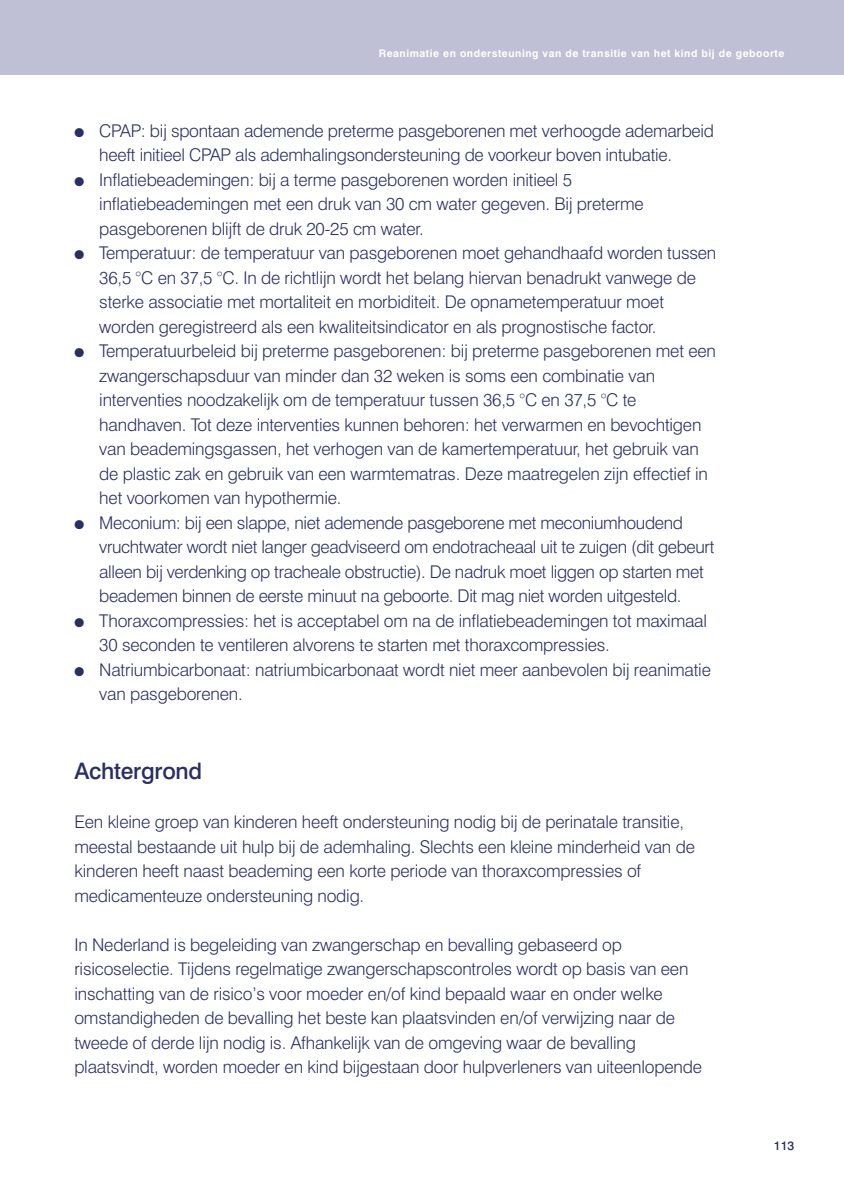
<style>
.page{position:relative;width:844px;height:1191px;background:#fff}
.page>*{position:absolute;margin:0;border:0;box-sizing:border-box;transform-origin:0 0}
.t1{font:500 22.75px "Swiss 721 BT";letter-spacing:-.01em;color:#292e63}
.t2{font:300 17.5px/24.5px "Swiss 721 BT";letter-spacing:-.01em;color:#292e63}
.t3{font:500 12.25px "Swiss 721 BT";color:#292e63}
.t4{font:700 10.5px "Swiss 721 BT";letter-spacing:.05em;color:#fff}
.s1{font-family:"Monotype Sorts";font-weight:400;font-size:12.25px}
</style>
<div class="page">
<div style="left:0;top:0;width:843px;height:75px;background:#bfbfd5"></div>
<p class="t4" style="left:378px;top:50px;width:407px">Reanimatie en ondersteuning van de transitie van het kind bij de geboorte</p>
<p class="t4" style="left:590px;top:50px;width:196px">Ba al reanimatie van volwassenen</p>
<p class="t2" style="left:74px;top:120px;width:641px"><span class="s1">l</span> CPAP: bij spontaan ademende preterme pasgeborenen met verhoogde ademarbeid</p>
<p class="t2" style="left:99px;top:144px;width:574px">heeft initieel CPAP als ademhalingsondersteuning de voorkeur boven intubatie.</p>
<p class="t2" style="left:74px;top:169px;width:499px"><span class="s1">l</span> Inflatiebeademingen: bij a terme pasgeborenen worden initieel 5</p>
<p class="t2" style="left:99px;top:193px;width:545px">inflatiebeademingen met een druk van 30 cm water gegeven. Bij preterme</p>
<p class="t2" style="left:99px;top:218px;width:326px">pasgeborenen blijft de druk 20-25 cm water.</p>
<p class="t2" style="left:74px;top:242px;width:643px"><span class="s1">l</span> Temperatuur: de temperatuur van pasgeborenen moet gehandhaafd worden tussen</p>
<p class="t2" style="left:99px;top:267px;width:598px">36,5 °C en 37,5 °C. In de richtlijn wordt het belang hiervan benadrukt vanwege de</p>
<p class="t2" style="left:99px;top:291px;width:566px">sterke associatie met mortaliteit en morbiditeit. De opnametemperatuur moet</p>
<p class="t2" style="left:99px;top:316px;width:558px">worden geregistreerd als een kwaliteitsindicator en als prognostische factor.</p>
<p class="t2" style="left:74px;top:340px;width:642px"><span class="s1">l</span> Temperatuurbeleid bij preterme pasgeborenen: bij preterme pasgeborenen met een</p>
<p class="t2" style="left:99px;top:365px;width:557px">zwangerschapsduur van minder dan 32 weken is soms een combinatie van</p>
<p class="t2" style="left:99px;top:389px;width:538px">interventies noodzakelijk om de temperatuur tussen 36,5 °C en 37,5 °C te</p>
<p class="t2" style="left:99px;top:414px;width:603px">handhaven. Tot deze interventies kunnen behoren: het verwarmen en bevochtigen</p>
<p class="t2" style="left:99px;top:438px;width:601px">van beademingsgassen, het verhogen van de kamertemperatuur, het gebruik van</p>
<p class="t2" style="left:99px;top:463px;width:610px">de plastic zak en gebruik van een warmtematras. Deze maatregelen zijn effectief in</p>
<p class="t2" style="left:99px;top:487px;width:244px">het voorkomen van hypothermie.</p>
<p class="t2" style="left:74px;top:512px;width:610px"><span class="s1">l</span> Meconium: bij een slappe, niet ademende pasgeborene met meconiumhoudend</p>
<p class="t2" style="left:99px;top:536px;width:616px">vruchtwater wordt niet langer geadviseerd om endotracheaal uit te zuigen (dit gebeurt</p>
<p class="t2" style="left:99px;top:561px;width:605px">alleen bij verdenking op tracheale obstructie). De nadruk moet liggen op starten met</p>
<p class="t2" style="left:99px;top:585px;width:583px">beademen binnen de eerste minuut na geboorte. Dit mag niet worden uitgesteld.</p>
<p class="t2" style="left:74px;top:610px;width:634px"><span class="s1">l</span> Thoraxcompressies: het is acceptabel om na de inflatiebeademingen tot maximaal</p>
<p class="t2" style="left:99px;top:634px;width:512px">30 seconden te ventileren alvorens te starten met thoraxcompressies.</p>
<p class="t2" style="left:74px;top:659px;width:638px"><span class="s1">l</span> Natriumbicarbonaat: natriumbicarbonaat wordt niet meer aanbevolen bij reanimatie</p>
<p class="t2" style="left:99px;top:683px;width:145px">van pasgeborenen.</p>
<h1 class="t1" style="left:74px;top:762px;width:129px">Achtergrond</h1>
<p class="t2" style="left:74px;top:811px;width:622px">Een kleine groep van kinderen heeft ondersteuning nodig bij de perinatale transitie, meestal bestaande uit hulp bij de ademhaling. Slechts een kleine minderheid van de kinderen heeft naast beademing een korte periode van thoraxcompressies of medicamenteuze ondersteuning nodig.</p>
<p class="t2" style="left:74px;top:934px;width:629px">In Nederland is begeleiding van zwangerschap en bevalling gebaseerd op risicoselectie. Tijdens regelmatige zwangerschapscontroles wordt op basis van een inschatting van de risico’s voor moeder en/of kind bepaald waar en onder welke omstandigheden de bevalling het beste kan plaatsvinden en/of verwijzing naar de tweede of derde lijn nodig is. Afhankelijk van de omgeving waar de bevalling plaatsvindt, worden moeder en kind bijgestaan door hulpverleners van uiteenlopende</p>
<p class="t3" style="left:773px;top:1141px;width:22px">113</p>
</div>
